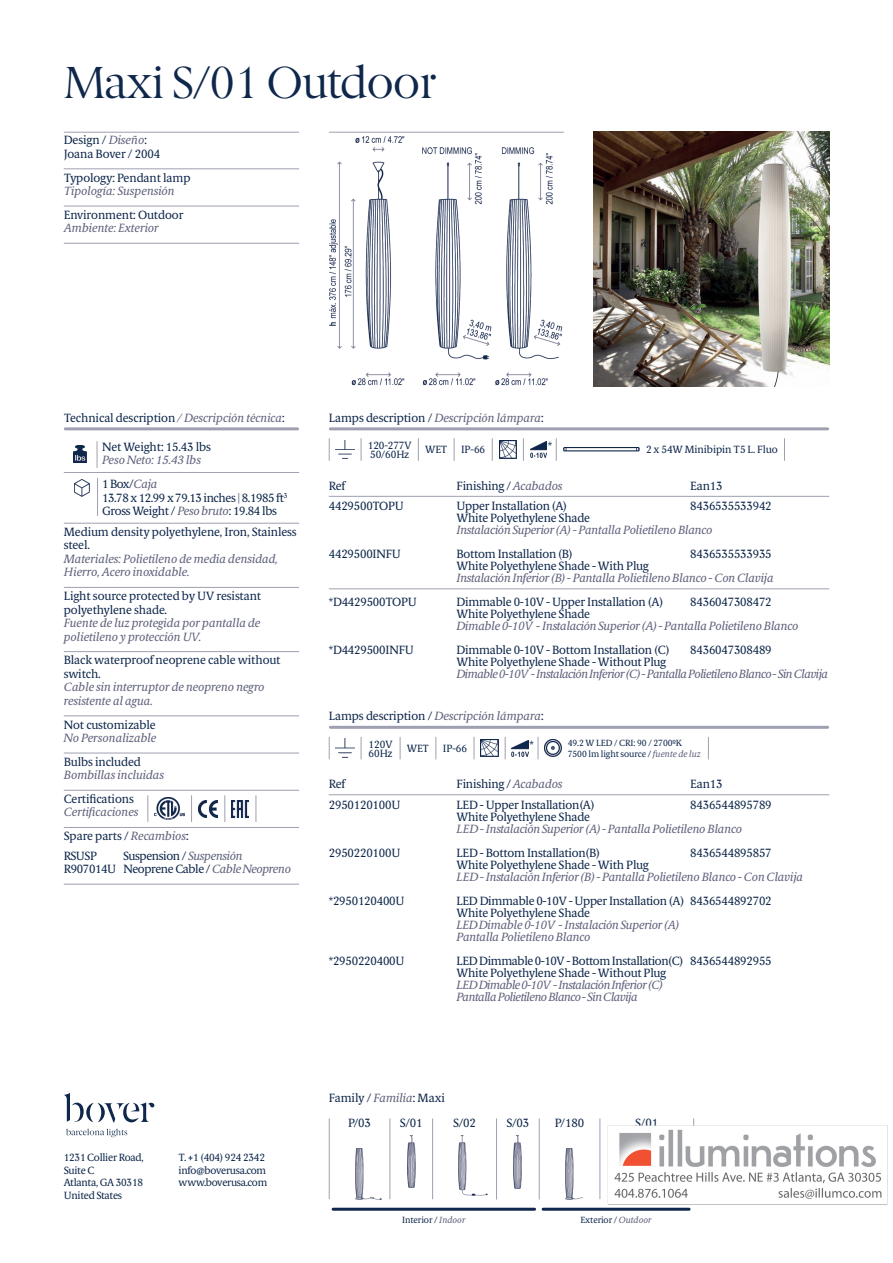
<style>
.page{position:relative;width:893px;height:1263px;background:#fff}
.page>*{position:absolute;margin:0;border:0;box-sizing:border-box;transform-origin:0 0}
.t1{font:45px "Berlingske Serif";letter-spacing:-.025em;color:#0e274b}
.t2{font:12px/13.5px "Berlingske Serif Tx";letter-spacing:-.02em;color:#0e274b}
.t3{font:italic 12px/13.5px "Berlingske Serif Tx";letter-spacing:-.02em;color:#5f627c}
.t4{font:italic 12px/12px "Berlingske Serif Tx";letter-spacing:-.05em;color:#5f627c}
.t5{font:10.5px/12.8px "Berlingske Serif Tx";letter-spacing:-.025em;color:#0e274b}
.t6{font:9px/10.8px "Berlingske Serif Tx";letter-spacing:-.01em;color:#0e274b}
.s1{font-style:italic;color:#5f627c}
.s2{font-style:normal;color:#0e274b}
</style>
<div class="page">
<hr style="left:333px;top:1208px;width:202px;height:3px;background:#0e274b">
<hr style="left:543px;top:1208px;width:146px;height:3px;background:#0e274b">
<img style="left:63px;top:131px;width:825px;height:1078px">
<h1 class="t1" style="left:64px;top:53px;width:374px">Maxi S/01 Outdoor</h1>
<p class="t2" style="left:64px;top:133px;width:98px">Design / <span class="s1">Diseño</span>:<br>Joana Bover / 2004</p>
<p class="t2" style="left:64px;top:171px;width:128px">Typology: Pendant lamp</p>
<p class="t3" style="left:64px;top:184px;width:113px">Tipología: Suspensión</p>
<p class="t2" style="left:64px;top:208px;width:121px">Environment: Outdoor</p>
<p class="t3" style="left:64px;top:221px;width:97px">Ambiente: Exterior</p>
<p class="t2" style="left:64px;top:411px;width:222px">Technical description <span class="s1">/ Descripción técnica</span>:</p>
<p class="t2" style="left:329px;top:411px;width:216px">Lamps description / <span class="s1">Descripción lámpara</span>:</p>
<p class="t2" style="left:102px;top:440px;width:111px">Net Weight: 15.43 lbs</p>
<p class="t3" style="left:102px;top:448px;width:101px;line-height:23.7px">Peso Neto: 15.43 lbs<br><span class="s2">1 Box/</span>Caja</p>
<p class="t2" style="left:102px;top:491px;width:187px">13.78 x 12.99 x 79.13 inches | 8.1985 ft<sup>3<br></sup>Gross Weight / <span class="s1">Peso bruto</span>: 19.84 lbs</p>
<p class="t2" style="left:64px;top:525px;width:234px">Medium density polyethylene, Iron, Stainless steel.</p>
<p class="t3" style="left:64px;top:552px;width:216px">Materiales: Polietileno de media densidad,<br>Hierro, Acero inoxidable.</p>
<p class="t2" style="left:64px;top:589px;width:199px">Light source protected by UV resistant polyethylene shade.</p>
<p class="t3" style="left:64px;top:616px;width:198px">Fuente de luz protegida por pantalla de polietileno y protección UV.</p>
<p class="t2" style="left:64px;top:653px;width:218px">Black waterproof neoprene cable without switch.</p>
<p class="t3" style="left:64px;top:680px;width:202px">Cable sin interruptor de neopreno negro resistente al agua.</p>
<p class="t2" style="left:64px;top:717px;width:94px">Not customizable</p>
<p class="t3" style="left:64px;top:731px;width:94px">No Personalizable</p>
<p class="t2" style="left:64px;top:755px;width:79px">Bulbs included</p>
<p class="t3" style="left:64px;top:768px;width:102px">Bombillas incluidas</p>
<p class="t2" style="left:64px;top:792px;width:72px">Certifications</p>
<p class="t3" style="left:64px;top:800px;width:126px;line-height:23.7px">Certificaciones<br><span class="s2">Spare parts /</span> Recambios<span class="s2">:</span></p>
<p class="t2" style="left:64px;top:849px;width:35px">RSUSP</p>
<p class="t2" style="left:64px;top:849px;width:229px;text-indent:60px">Suspension / <span class="s1">Suspensión<br></span>R907014U Neoprene Cable / <span class="s1">Cable Neopreno</span></p>
<p class="t5" style="left:368px;top:439px;width:45px">120-277V</p>
<p class="t2" style="left:548px;top:439px;width:6px">*</p>
<p class="t5" style="left:370px;top:448px;width:41px">50/60Hz</p>
<p class="t5" style="left:461px;top:443px;width:26px">IP-66</p>
<p class="t5" style="left:646px;top:443px;width:133px">2 x 54W Minibipin T5 L. Fluo</p>
<p class="t5" style="left:425px;top:443px;width:24px">WET</p>
<p class="t2" style="left:329px;top:479px;width:18px">Ref</p>
<p class="t2" style="left:456px;top:479px;width:108px">Finishing / <span class="s1">Acabados</span></p>
<p class="t2" style="left:690px;top:479px;width:34px">Ean13</p>
<p class="t2" style="left:329px;top:499px;width:77px">4429500TOPU</p>
<p class="t2" style="left:456px;top:499px;width:112px">Upper Installation (A)</p>
<p class="t2" style="left:690px;top:499px;width:83px">8436535533942</p>
<p class="t2" style="left:456px;top:511px;width:135px">White Polyethylene Shade</p>
<p class="t3" style="left:456px;top:523px;width:258px">Instalación Superior (A) - Pantalla Polietileno Blanco</p>
<p class="t2" style="left:329px;top:547px;width:74px">4429500INFU</p>
<p class="t2" style="left:456px;top:547px;width:118px">Bottom Installation (B)</p>
<p class="t2" style="left:690px;top:547px;width:83px">8436535533935</p>
<p class="t2" style="left:456px;top:559px;width:194px">White Polyethylene Shade - With Plug</p>
<p class="t3" style="left:456px;top:571px;width:319px">Instalación Inferior (B) - Pantalla Polietileno Blanco - Con Clavija</p>
<p class="t2" style="left:329px;top:595px;width:89px">*D4429500TOPU</p>
<p class="t2" style="left:456px;top:595px;width:208px">Dimmable 0-10V - Upper Installation (A)</p>
<p class="t2" style="left:690px;top:595px;width:83px">8436047308472</p>
<p class="t2" style="left:456px;top:607px;width:135px">White Polyethylene Shade</p>
<p class="t3" style="left:456px;top:619px;width:344px">Dimable 0-10V - Instalación Superior (A) - Pantalla Polietileno Blanco</p>
<p class="t2" style="left:329px;top:643px;width:86px">*D4429500INFU</p>
<p class="t2" style="left:456px;top:643px;width:215px">Dimmable 0-10V - Bottom Installation (C)</p>
<p class="t2" style="left:690px;top:643px;width:83px">8436047308489</p>
<p class="t2" style="left:456px;top:655px;width:211px">White Polyethylene Shade - Without Plug</p>
<p class="t4" style="left:456px;top:668px;width:373px">Dimable 0-10V - Instalación Inferior (C) - Pantalla Polietileno Blanco - Sin Clavija</p>
<p class="t2" style="left:329px;top:709px;width:216px">Lamps description / <span class="s1">Descripción lámpara</span>:</p>
<p class="t5" style="left:369px;top:739px;width:26px;line-height:9px">120V<br>60Hz</p>
<p class="t6" style="left:568px;top:738px;width:134px">49.2 W LED / CRI: 90 / 2700ºK<br>7500 lm light source / <span class="s1">fuente de luz</span></p>
<p class="t2" style="left:529px;top:738px;width:6px">*</p>
<p class="t5" style="left:443px;top:742px;width:26px">IP-66</p>
<p class="t5" style="left:407px;top:742px;width:24px">WET</p>
<p class="t2" style="left:329px;top:777px;width:18px">Ref</p>
<p class="t2" style="left:456px;top:777px;width:108px">Finishing / <span class="s1">Acabados</span></p>
<p class="t2" style="left:690px;top:777px;width:34px">Ean13</p>
<p class="t2" style="left:329px;top:797px;width:73px">2950120100U</p>
<p class="t2" style="left:456px;top:797px;width:140px">LED - Upper Installation(A)</p>
<p class="t2" style="left:690px;top:797px;width:83px">8436544895789</p>
<p class="t2" style="left:456px;top:809px;width:135px">White Polyethylene Shade</p>
<p class="t3" style="left:456px;top:822px;width:287px">LED - Instalación Superior (A) - Pantalla Polietileno Blanco</p>
<p class="t2" style="left:329px;top:845px;width:73px">2950220100U</p>
<p class="t2" style="left:456px;top:845px;width:145px">LED - Bottom Installation(B)</p>
<p class="t2" style="left:690px;top:845px;width:83px">8436544895857</p>
<p class="t2" style="left:456px;top:857px;width:194px">White Polyethylene Shade - With Plug</p>
<p class="t3" style="left:456px;top:870px;width:348px">LED - Instalación Inferior (B) - Pantalla Polietileno Blanco - Con Clavija</p>
<p class="t2" style="left:329px;top:893px;width:77px">*2950120400U</p>
<p class="t2" style="left:456px;top:894px;width:317px;line-height:12px">LED Dimmable 0-10V - Upper Installation (A) 8436544892702<br>White Polyethylene Shade</p>
<p class="t3" style="left:456px;top:918px;width:225px;line-height:12px">LED Dimable 0-10V - Instalación Superior (A)<br>Pantalla Polietileno Blanco</p>
<p class="t2" style="left:329px;top:953px;width:77px">*2950220400U</p>
<p class="t2" style="left:456px;top:954px;width:317px;line-height:12px">LED Dimmable 0-10V - Bottom Installation(C) 8436544892955<br>White Polyethylene Shade - Without Plug</p>
<p class="t4" style="left:456px;top:978px;width:208px">LED Dimable 0-10V - Instalación Inferior (C)<br>Pantalla Polietileno Blanco - Sin Clavija</p>
<p class="t5" style="left:64px;top:1151px;width:81px">1231 Collier Road,<br>Suite C<br>Atlanta, GA 30318<br>United States</p>
<p class="t5" style="left:179px;top:1151px;width:90px">T. +1 (404) 924 2342 info@boverusa.com www.boverusa.com</p>
<p class="t2" style="left:329px;top:1091px;width:118px">Family / <span class="s1">Familia</span>: Maxi</p>
<p class="t2" style="left:348px;top:1116px;width:25px">P/03</p>
<p class="t2" style="left:400px;top:1116px;width:25px">S/01</p>
<p class="t2" style="left:453px;top:1116px;width:25px">S/02</p>
<p class="t2" style="left:506px;top:1116px;width:25px">S/03</p>
<p class="t2" style="left:555px;top:1116px;width:31px">P/180</p>
<p class="t2" style="left:635px;top:1116px;width:25px">S/01</p>
<p class="t6" style="left:402px;top:1214px;width:65px">Interior / <span class="s1">Indoor</span></p>
<p class="t6" style="left:580px;top:1214px;width:73px">Exterior / <span class="s1">Outdoor</span></p>
</div>
